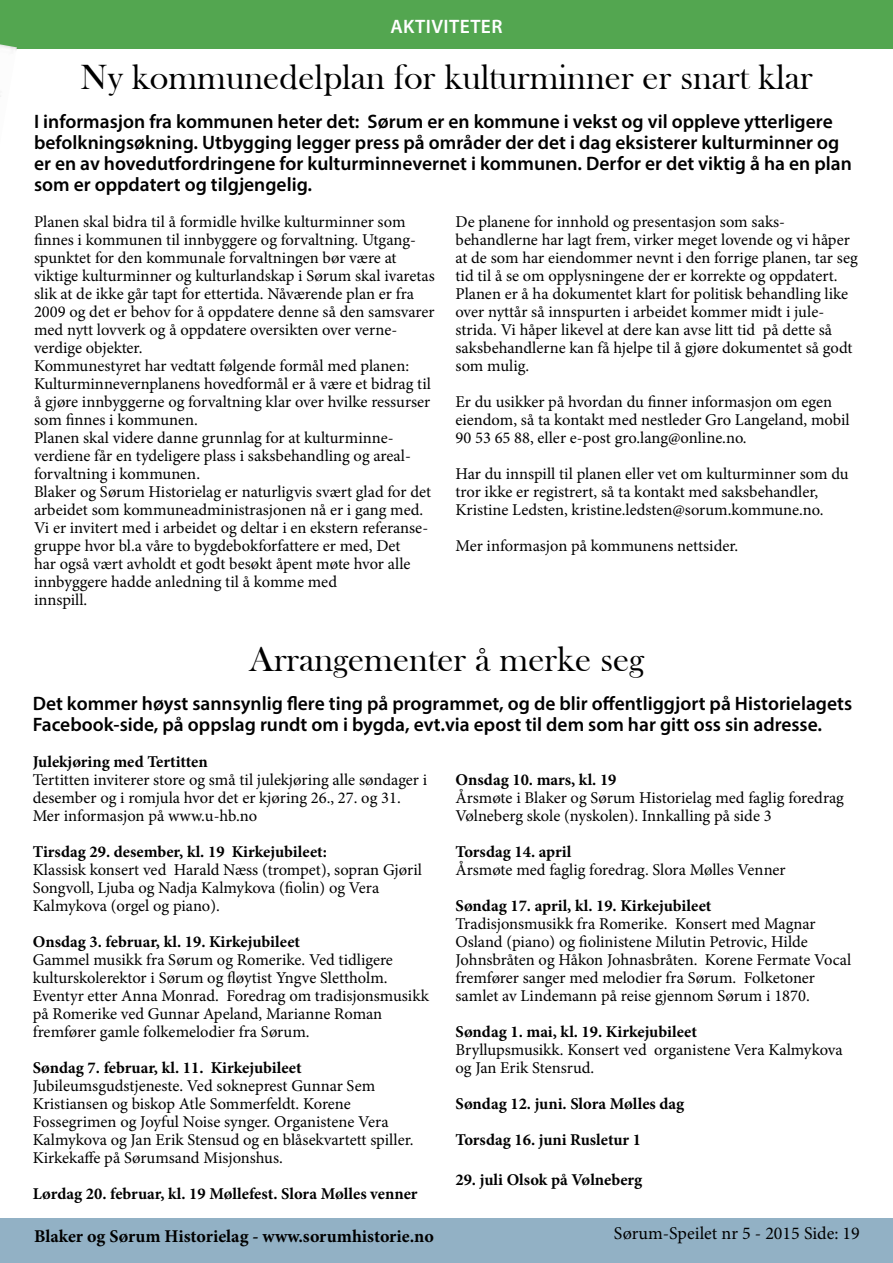
<style>
.page{position:relative;width:893px;height:1263px;background:#fff}
.page>*{position:absolute;margin:0;border:0;box-sizing:border-box;transform-origin:0 0}
.t1{font:36px "Bask Old Face";color:#000}
.t2{font:600 19.5px/21px "Myriad Pro";color:#000}
.t3{font:600 19.5px "Myriad Pro";letter-spacing:.02em;color:#fff}
.t4{font:700 18px "Minion Pro";color:#000}
.t5{font:18px "Minion Pro";color:#000}
.t6{font:16.5px/18px "Minion Pro";color:#000}
.t7{font:700 16.5px/36px "Minion Pro";color:#000}
</style>
<div class="page">
<div style="left:0;top:1218px;width:893px;height:45px;background:#92b1c5"></div>
<div style="left:0;top:0;width:893px;height:49px;background:#53a650"></div>
<img style="left:0;top:44px;width:17px;height:53px">
<p class="t3" style="left:390px;top:14px;width:114px">AKTIVITETER</p>
<h1 class="t1" style="left:81px;top:57px;width:733px">Ny kommunedelplan for kulturminner er snart klar</h1>
<p class="t2" style="left:34px;top:110px;width:819px">I informasjon fra kommunen heter det: Sørum er en kommune i vekst og vil oppleve ytterligere befolkningsøkning. Utbygging legger press på områder der det i dag eksisterer kulturminner og er en av hovedutfordringene for kulturminnevernet i kommunen. Derfor er det viktig å ha en plan som er oppdatert og tilgjengelig.</p>
<p class="t6" style="left:34px;top:212px;width:402px">Planen skal bidra til å formidle hvilke kulturminner som finnes i kommunen til innbyggere og forvaltning. Utgang&shy;spunktet for den kommunale forvaltningen bør være at viktige kulturminner og kulturlandskap i Sørum skal ivaretas slik at de ikke går tapt for ettertida. Nåværende plan er fra 2009 og det er behov for å oppdatere denne så den samsvarer med nytt lovverk og å oppdatere oversikten over verne&shy;verdige objekter.<br>Kommunestyret har vedtatt følgende formål med planen:<br>Kulturminnevernplanens hovedformål er å være et bidrag til å gjøre innbyggerne og forvaltning klar over hvilke ressurser som finnes i kommunen.<br>Planen skal videre danne grunnlag for at kulturminne&shy;verdiene får en tydeligere plass i saksbehandling og areal&shy;forvaltning i kommunen.<br>Blaker og Sørum Historielag er naturligvis svært glad for det arbeidet som kommuneadministrasjonen nå er i gang med.<br>Vi er invitert med i arbeidet og deltar i en ekstern referanse&shy;gruppe hvor bl.a våre to bygdebokforfattere er med, Det<br>har også vært avholdt et godt besøkt åpent møte hvor alle innbyggere hadde anledning til å komme med<br>innspill.</p>
<p class="t6" style="left:455px;top:212px;width:404px">De planene for innhold og presentasjon som saks&shy;behandlerne har lagt frem, virker meget lovende og vi håper at de som har eiendommer nevnt i den forrige planen, tar seg tid til å se om opplysningene der er korrekte og oppdatert.<br>Planen er å ha dokumentet klart for politisk behandling like over nyttår så innspurten i arbeidet kommer midt i jule&shy;strida. Vi håper likevel at dere kan avse litt tid på dette så saksbehandlerne kan få hjelpe til å gjøre dokumentet så godt som mulig.</p>
<p class="t6" style="left:455px;top:392px;width:396px">Er du usikker på hvordan du finner informasjon om egen eiendom, så ta kontakt med nestleder Gro Langeland, mobil<br>90 53 65 88, eller e-post gro.lang@online.no.</p>
<p class="t6" style="left:455px;top:464px;width:395px">Har du innspill til planen eller vet om kulturminner som du tror ikke er registrert, så ta kontakt med saksbehandler,<br>Kristine Ledsten, kristine.ledsten@sorum.kommune.no.</p>
<p class="t6" style="left:455px;top:536px;width:284px">Mer informasjon på kommunens nettsider.</p>
<h1 class="t1" style="left:249px;top:639px;width:397px">Arrangementer å merke seg</h1>
<p class="t2" style="left:33px;top:693px;width:821px">Det kommer høyst sannsynlig flere ting på programmet, og de blir offentliggjort på Historielagets<br>Facebook-side, på oppslag rundt om i bygda, evt.via epost til dem som har gitt oss sin adresse.</p>
<p class="t7" style="left:33px;top:744px;width:176px">Julekjøring med Tertitten</p>
<p class="t6" style="left:33px;top:771px;width:396px">Tertitten inviterer store og små til julekjøring alle søndager i desember og i romjula hvor det er kjøring 26., 27. og 31.<br>Mer informasjon på www.u-hb.no</p>
<p class="t7" style="left:33px;top:834px;width:296px">Tirsdag 29. desember, kl. 19 Kirkejubileet:</p>
<p class="t6" style="left:33px;top:861px;width:391px">Klassisk konsert ved Harald Næss (trompet), sopran Gjøril<br>Songvoll, Ljuba og Nadja Kalmykova (fiolin) og Vera<br>Kalmykova (orgel og piano).</p>
<p class="t7" style="left:33px;top:924px;width:269px">Onsdag 3. februar, kl. 19. Kirkejubileet</p>
<p class="t6" style="left:33px;top:951px;width:398px">Gammel musikk fra Sørum og Romerike. Ved tidligere kulturskolerektor i Sørum og fløytist Yngve Slettholm.<br>Eventyr etter Anna Monrad. Foredrag om tradisjonsmusikk på Romerike ved Gunnar Apeland, Marianne Roman fremfører gamle folkemelodier fra Sørum.</p>
<p class="t7" style="left:33px;top:1050px;width:271px">Søndag 7. februar, kl. 11. Kirkejubileet</p>
<p class="t6" style="left:33px;top:1077px;width:382px">Jubileumsgudstjeneste. Ved sokneprest Gunnar Sem Kristiansen og biskop Atle Sommerfeldt. Korene Fossegrimen og Joyful Noise synger. Organistene Vera Kalmykova og Jan Erik Stensud og en blåsekvartett spiller.<br>Kirkekaffe på Sørumsand Misjonshus.</p>
<p class="t7" style="left:33px;top:1176px;width:386px">Lørdag 20. februar, kl. 19 Møllefest. Slora Mølles venner</p>
<p class="t7" style="left:455px;top:762px;width:163px">Onsdag 10. mars, kl. 19</p>
<p class="t6" style="left:455px;top:789px;width:390px">Årsmøte i Blaker og Sørum Historielag med faglig foredrag<br>Vølneberg skole (nyskolen). Innkalling på side 3</p>
<p class="t7" style="left:455px;top:834px;width:117px">Torsdag 14. april</p>
<p class="t6" style="left:455px;top:861px;width:332px">Årsmøte med faglig foredrag. Slora Mølles Venner</p>
<p class="t7" style="left:455px;top:888px;width:258px">Søndag 17. april, kl. 19. Kirkejubileet</p>
<p class="t6" style="left:455px;top:915px;width:397px">Tradisjonsmusikk fra Romerike. Konsert med Magnar Osland (piano) og fiolinistene Milutin Petrovic, Hilde Johnsbråten og Håkon Johnasbråten. Korene Fermate Vocal fremfører sanger med melodier fra Sørum. Folketoner samlet av Lindemann på reise gjennom Sørum i 1870.</p>
<p class="t7" style="left:455px;top:1014px;width:243px">Søndag 1. mai, kl. 19. Kirkejubileet</p>
<p class="t6" style="left:455px;top:1041px;width:389px">Bryllupsmusikk. Konsert ved organistene Vera Kalmykova og Jan Erik Stensrud.</p>
<p class="t7" style="left:455px;top:1086px;width:230px">Søndag 12. juni. Slora Mølles dag<br>Torsdag 16. juni Rusletur 1</p>
<p class="t7" style="left:455px;top:1161px;width:188px">29. juli Olsok på Vølneberg</p>
<p class="t4" style="left:34px;top:1223px;width:401px">Blaker og Sørum Historielag - www.sorumhistorie.no</p>
<p class="t5" style="left:614px;top:1221px;width:247px">Sørum-Speilet nr 5 - 2015 Side: 19</p>
</div>
